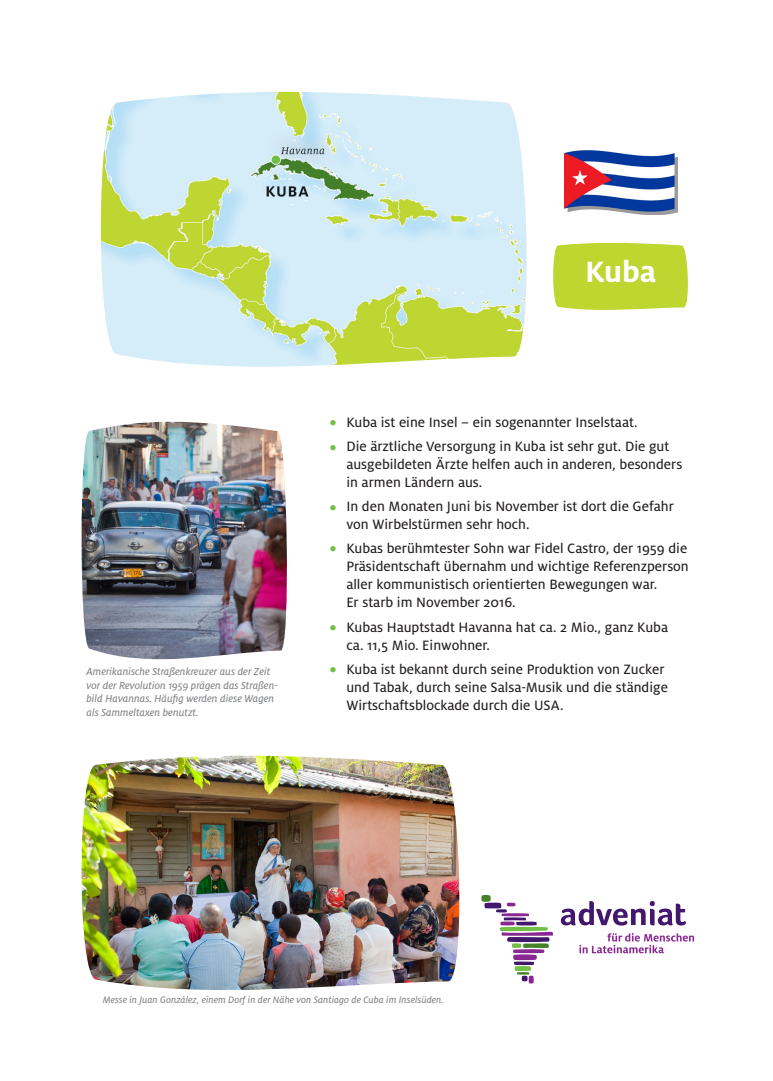
<style>
.page{position:relative;width:773px;height:1081px;background:#fff}
.page>*{position:absolute;margin:0;border:0;box-sizing:border-box;transform-origin:0 0}
.t1{font:700 32.62px "Milo OT";color:#fff}
.t2{font:15px "Milo OT Text";color:#231f20}
.t3{font:700 15px "Milo OT";color:#71bf44}
.t4{font:11.25px "Milo OT Text Ita";color:#808285}
.t5{font:10.38px "Milo OT Text Ita";color:#808285}
</style>
<div class="page">
<img style="left:564px;top:150px;width:113px;height:64px">
<svg style="left:553px;top:242px;width:135px;height:68px"></svg>
<img style="left:101px;top:92px;width:426px;height:275px">
<img style="left:81px;top:422px;width:206px;height:237px">
<div style="left:513px;top:966px;width:18px;height:5px;background:#71bf44;border-radius:2px"></div>
<svg style="left:517px;top:972px;width:17px;height:11px"></svg>
<svg style="left:481px;top:895px;width:72px;height:70px"></svg>
<svg style="left:579px;top:933px;width:115px;height:20px"></svg>
<svg style="left:560px;top:901px;width:125px;height:24px"></svg>
<img style="left:81px;top:755px;width:379px;height:235px">
<p class="t1" style="left:585px;top:254px;width:72px">Kuba</p>
<p class="t4" style="left:86px;top:665px;width:185px">Amerikanische Straßenkreuzer aus der Zeit</p>
<p class="t4" style="left:86px;top:679px;width:193px">vor der Revolution 1959 prägen das Straßen-</p>
<p class="t4" style="left:86px;top:692px;width:189px">bild Havannas. Häufig werden diese Wagen</p>
<p class="t4" style="left:86px;top:706px;width:114px">als Sammeltaxen benutzt.</p>
<p class="t3" style="left:330px;top:413px;width:8px">•</p>
<p class="t3" style="left:330px;top:438px;width:8px">•</p>
<p class="t3" style="left:330px;top:498px;width:8px">•</p>
<p class="t3" style="left:330px;top:540px;width:8px">•</p>
<p class="t3" style="left:330px;top:618px;width:8px">•</p>
<p class="t3" style="left:330px;top:661px;width:8px">•</p>
<p class="t2" style="left:346px;top:414px;width:293px">Kuba ist eine Insel – ein sogenannter Inselstaat.</p>
<p class="t2" style="left:346px;top:438px;width:324px">Die ärztliche Versorgung in Kuba ist sehr gut. Die gut</p>
<p class="t2" style="left:346px;top:456px;width:337px">ausgebildeten Ärzte helfen auch in anderen, besonders</p>
<p class="t2" style="left:346px;top:474px;width:137px">in armen Ländern aus.</p>
<p class="t2" style="left:346px;top:498px;width:329px">In den Monaten Juni bis November ist dort die Gefahr</p>
<p class="t2" style="left:346px;top:516px;width:185px">von Wirbelstürmen sehr hoch.</p>
<p class="t2" style="left:346px;top:540px;width:342px">Kubas berühmtester Sohn war Fidel Castro, der 1959 die</p>
<p class="t2" style="left:346px;top:558px;width:344px">Präsidentschaft übernahm und wichtige Referenzperson</p>
<p class="t2" style="left:346px;top:576px;width:312px">aller kommunistisch orientierten Bewegungen war.</p>
<p class="t2" style="left:346px;top:594px;width:171px">Er starb im November 2016.</p>
<p class="t2" style="left:346px;top:619px;width:323px">Kubas Hauptstadt Havanna hat ca. 2 Mio., ganz Kuba</p>
<p class="t2" style="left:346px;top:637px;width:145px">ca. 11,5 Mio. Einwohner.</p>
<p class="t2" style="left:346px;top:661px;width:320px">Kuba ist bekannt durch seine Produktion von Zucker</p>
<p class="t2" style="left:346px;top:679px;width:323px">und Tabak, durch seine Salsa-Musik und die ständige</p>
<p class="t2" style="left:346px;top:697px;width:219px">Wirtschaftsblockade durch die USA.</p>
<p class="t5" style="left:103px;top:994px;width:342px">Messe in Juan González, einem Dorf in der Nähe von Santiago de Cuba im Inselsüden.</p>
</div>
